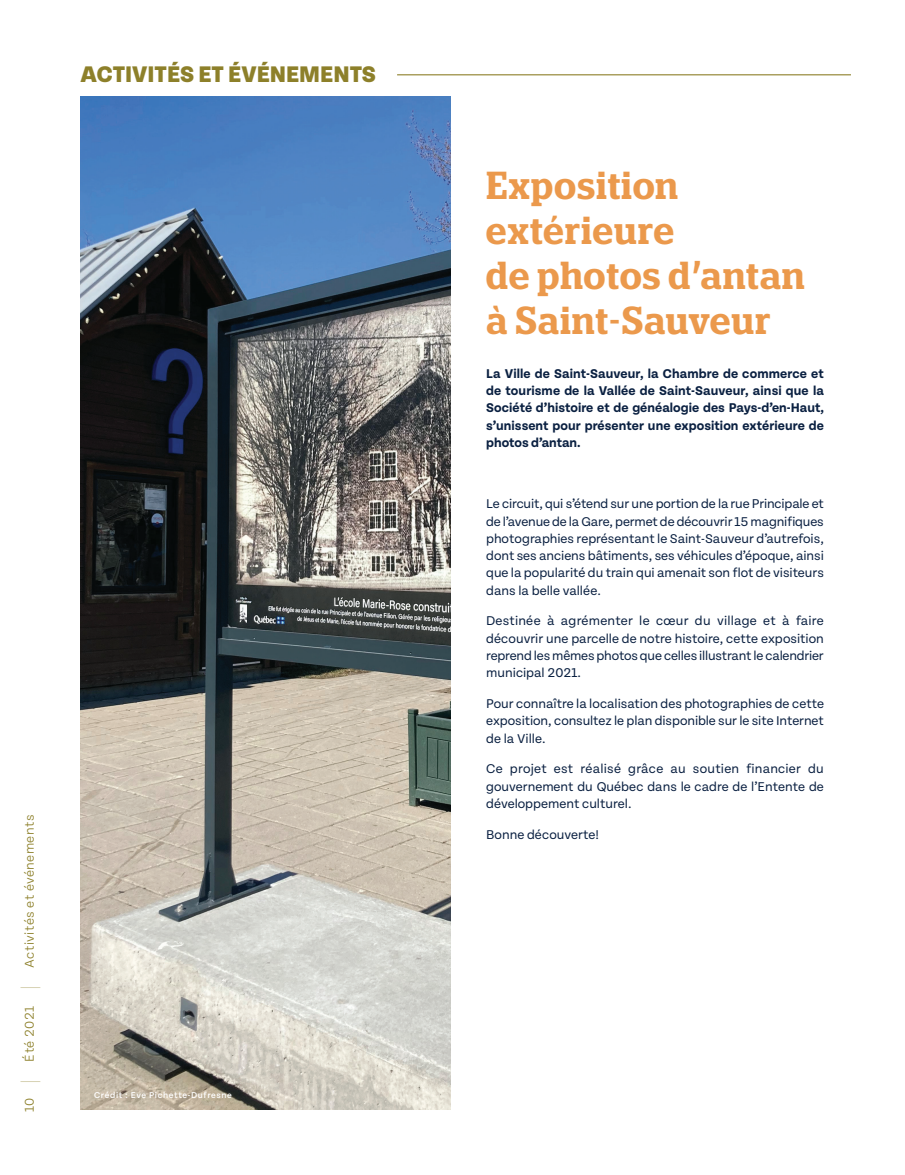
<style>
.page{position:relative;width:905px;height:1175px;background:#fff}
.page>*{position:absolute;margin:0;border:0;box-sizing:border-box;transform-origin:0 0}
.t1{font:600 condensed 39px/45px "Polyphonic";letter-spacing:.02em;color:#eb994c}
.t2{font:800 24px "Tenon";color:#8d802a}
.t3{font:200 20.4px "Tenon";color:#8d802a;scale:.38 1}
.Texte_courant{font:13.5px/17.2px "Tenon";color:#0a2041;text-align:justify}
.Texte_courant-2{font:700 13.5px/17.2px "Tenon";letter-spacing:.005em;color:#0a2041;text-align:justify}
.t4{font:300 13.5px "Tenon";letter-spacing:.03em;color:#8d802a}
.t5{font:500 9px "Tenon";letter-spacing:.07em;color:#fff}
</style>
<div class="page">
<img style="left:81px;top:97px;width:369px;height:1012px">
<hr style="left:397px;top:74px;width:453px;height:1px;background:#8d802a">
<p class="t2" style="left:81px;top:62px;width:296px">ACTIVITÉS ET ÉVÉNEMENTS</p>
<p class="t4" style="left:23px;top:967px;width:154px;rotate:-90deg">Activités et événements</p>
<p class="t3" style="left:19px;top:989px;width:8px;rotate:-90deg">|</p>
<p class="t4" style="left:23px;top:1061px;width:57px;rotate:-90deg">Été 2021</p>
<p class="t3" style="left:19px;top:1082px;width:8px;rotate:-90deg">|</p>
<p class="t4" style="left:23px;top:1112px;width:15px;rotate:-90deg">10</p>
<p class="t5" style="left:94px;top:1090px;width:139px">Crédit : Eve Pichette-Dufresne</p>
<h1 class="t1" style="left:486px;top:162px;width:320px">Exposition extérieure<br>de photos d’antan à Saint-Sauveur</h1>
<p class="Texte_courant-2" style="left:486px;top:365px;width:339px">La Ville de Saint-Sauveur, la Chambre de commerce et de tourisme de la Vallée de Saint-Sauveur, ainsi que la Société d’histoire et de généalogie des Pays-d’en-Haut, s’unissent pour présenter une exposition extérieure de photos d’antan.</p>
<p class="Texte_courant" style="left:486px;top:495px;width:339px">Le circuit, qui s’étend sur une portion de la rue Principale et de l’avenue de la Gare, permet de découvrir 15 magnifiques photographies représentant le Saint-Sauveur d’autrefois, dont ses anciens bâtiments, ses véhicules d’époque, ainsi que la popularité du train qui amenait son flot de visiteurs dans la belle vallée.</p>
<p class="Texte_courant" style="left:486px;top:612px;width:339px">Destinée à agrémenter le cœur du village et à faire découvrir une parcelle de notre histoire, cette exposition reprend les mêmes photos que celles illustrant le calendrier municipal 2021.</p>
<p class="Texte_courant" style="left:486px;top:695px;width:339px">Pour connaître la localisation des photographies de cette exposition, consultez le plan disponible sur le site Internet de la Ville.</p>
<p class="Texte_courant" style="left:486px;top:760px;width:339px">Ce projet est réalisé grâce au soutien financier du gouvernement du Québec dans le cadre de l’Entente de développement culturel.</p>
<p class="Texte_courant" style="left:486px;top:825px;width:114px">Bonne découverte!</p>
</div>
